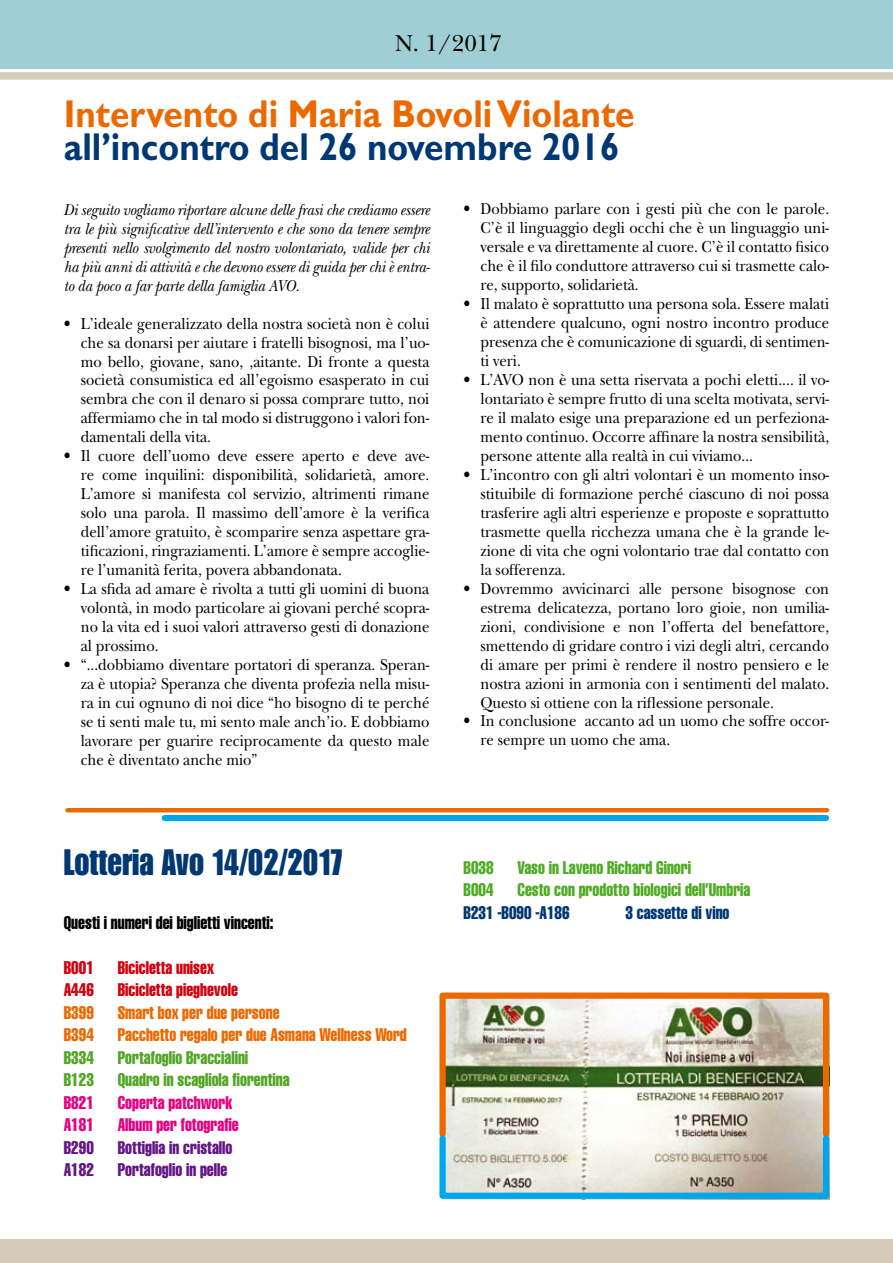
<style>
.page{position:relative;width:893px;height:1263px;background:#fff}
.page>*{position:absolute;margin:0;border:0;box-sizing:border-box;transform-origin:0 0}
.t1{font:700 39px "Gill Sans";color:#ec6900;scale:.9 1}
.t2{font:700 39px "Gill Sans";color:#003873;scale:.9 1}
.t3{font:36px "Impact";color:#003873;scale:.9 1}
.t4{font:24px "New Baskerville";color:#000}
.t5{font:extra-condensed 18px "Helvetica";color:#50ac25;scale:.9 1}
.t6{font:extra-condensed 18px "Helvetica";color:#ec6900;scale:.9 1}
.t7{font:extra-condensed 18px "Helvetica";color:#52a625;scale:.9 1}
.t8{font:extra-condensed 18px "Helvetica";color:#641585;scale:.9 1}
.t9{font:extra-condensed 18px "Helvetica";color:#d1010e;scale:.9 1}
.t10{font:extra-condensed 18px "Helvetica";color:#e50083;scale:.9 1}
.t11{font:extra-condensed 18px "Helvetica";color:#000;scale:.9 1}
.t12{font:extra-condensed 18px "Helvetica";color:#003873;scale:.9 1}
.t13{font:16.5px/18.9px "New Baskerville";color:#000;text-align:justify;scale:.9 1}
.t14{font:italic 16.5px/18.9px "New Baskerville";letter-spacing:-.01em;color:#000;text-align:justify;scale:.9 1}
</style>
<div class="page">
<div style="left:0;top:0;width:893px;height:68px;background:#9fcfd4"></div>
<div style="left:0;top:72px;width:893px;height:8px;background:#d5cdb9"></div>
<div style="left:0;top:1240px;width:893px;height:23px;background:#d5cdb9"></div>
<hr style="left:68px;top:808px;width:759px;height:4px;background:#ec6900">
<div style="left:165px;top:815px;width:661px;height:6px;background:#00a6eb"></div>
<svg style="left:65px;top:808px;width:280px;height:13px"></svg>
<img style="left:446px;top:999px;width:376px;height:193px">
<div style="left:439px;top:992px;width:390px;height:145px;border:6px solid #ec6900"></div>
<div style="left:439px;top:1135px;width:390px;height:64px;border:6px solid #00a6eb"></div>
<h3 class="t4" style="left:395px;top:29px;width:109px">N. 1/2017</h3>
<h1 class="t1" style="left:64px;top:91px;width:636px">Intervento di Maria Bovoli Violante</h1>
<h1 class="t2" style="left:64px;top:124px;width:619px">all’incontro del 26 novembre 2016</h1>
<p class="t14" style="left:64px;top:200px;width:409px">Di seguito vogliamo riportare alcune delle frasi che crediamo essere tra le più significative dell’intervento e che sono da tenere sempre presenti nello svolgimento del nostro volontariato, valide per chi ha più anni di attività e che devono essere di guida per chi è entra&shy;to da poco a far parte della famiglia AVO.</p>
<p class="t13" style="left:81px;top:314px;width:389px;text-indent:-17px">• L’ideale generalizzato della nostra società non è colui che sa donarsi per aiutare i fratelli bisognosi, ma l’uo&shy;mo bello, giovane, sano, ,aitante. Di fronte a questa società consumistica ed all’egoismo esasperato in cui sembra che con il denaro si possa comprare tutto, noi affermiamo che in tal modo si distruggono i valori fon&shy;damentali della vita.</p>
<p class="t13" style="left:81px;top:447px;width:389px;text-indent:-17px">• Il cuore dell’uomo deve essere aperto e deve ave&shy;re come inquilini: disponibilità, solidarietà, amore.<br>L’amore si manifesta col servizio, altrimenti rimane solo una parola. Il massimo dell’amore è la verifica dell’amore gratuito, è scomparire senza aspettare gra&shy;tificazioni, ringraziamenti. L’amore è sempre accoglie&shy;re l’umanità ferita, povera abbandonata.</p>
<p class="t13" style="left:81px;top:579px;width:389px;text-indent:-17px">• La sfida ad amare è rivolta a tutti gli uomini di buona volontà, in modo particolare ai giovani perché scopra&shy;no la vita ed i suoi valori attraverso gesti di donazione al prossimo.</p>
<p class="t13" style="left:81px;top:655px;width:389px;text-indent:-17px">• “...dobbiamo diventare portatori di speranza. Speran&shy;za è utopia? Speranza che diventa profezia nella misu&shy;ra in cui ognuno di noi dice “ho bisogno di te perché se ti senti male tu, mi sento male anch’io. E dobbiamo lavorare per guarire reciprocamente da questo male che è diventato anche mio”</p>
<h2 class="t3" style="left:64px;top:841px;width:311px">Lotteria Avo 14/02/2017</h2>
<p class="t11" style="left:64px;top:911px;width:235px">Questi i numeri dei biglietti vincenti:</p>
<p class="t9" style="left:64px;top:956px;width:35px">B001</p>
<p class="t9" style="left:118px;top:956px;width:108px">Bicicletta unisex</p>
<p class="t9" style="left:64px;top:978px;width:35px">A446</p>
<p class="t9" style="left:118px;top:978px;width:135px">Bicicletta pieghevole</p>
<p class="t6" style="left:64px;top:1001px;width:35px">B399</p>
<p class="t6" style="left:118px;top:1001px;width:181px">Smart box per due persone</p>
<p class="t6" style="left:64px;top:1023px;width:35px">B394</p>
<p class="t6" style="left:118px;top:1023px;width:323px">Pacchetto regalo per due Asmana Wellness Word</p>
<p class="t7" style="left:64px;top:1046px;width:35px">B334</p>
<p class="t7" style="left:118px;top:1046px;width:146px">Portafoglio Braccialini</p>
<p class="t7" style="left:64px;top:1068px;width:35px">B123</p>
<p class="t7" style="left:118px;top:1068px;width:192px">Quadro in scagliola fiorentina</p>
<p class="t10" style="left:64px;top:1091px;width:35px">B821</p>
<p class="t10" style="left:118px;top:1091px;width:129px">Coperta patchwork</p>
<p class="t10" style="left:64px;top:1113px;width:35px">A181</p>
<p class="t10" style="left:118px;top:1113px;width:136px">Album per fotografie</p>
<p class="t8" style="left:64px;top:1136px;width:35px">B290</p>
<p class="t8" style="left:118px;top:1136px;width:129px">Bottiglia in cristallo</p>
<p class="t8" style="left:64px;top:1158px;width:35px">A182</p>
<p class="t8" style="left:118px;top:1158px;width:123px">Portafoglio in pelle</p>
<p class="t13" style="left:480px;top:199px;width:389px;text-indent:-17px">• Dobbiamo parlare con i gesti più che con le parole.<br>C’è il linguaggio degli occhi che è un linguaggio uni&shy;versale e va direttamente al cuore. C’è il contatto fisico che è il filo conduttore attraverso cui si trasmette calo&shy;re, supporto, solidarietà.</p>
<p class="t13" style="left:480px;top:294px;width:389px;text-indent:-17px">• Il malato è soprattutto una persona sola. Essere malati è attendere qualcuno, ogni nostro incontro produce presenza che è comunicazione di sguardi, di sentimen&shy;ti veri.</p>
<p class="t13" style="left:480px;top:370px;width:389px;text-indent:-17px">• L’AVO non è una setta riservata a pochi eletti.... il vo&shy;lontariato è sempre frutto di una scelta motivata, servi&shy;re il malato esige una preparazione ed un perfeziona&shy;mento continuo. Occorre affinare la nostra sensibilità, persone attente alla realtà in cui viviamo...</p>
<p class="t13" style="left:480px;top:465px;width:389px;text-indent:-17px">• L’incontro con gli altri volontari è un momento inso&shy;stituibile di formazione perché ciascuno di noi possa trasferire agli altri esperienze e proposte e soprattutto trasmette quella ricchezza umana che è la grande le&shy;zione di vita che ogni volontario trae dal contatto con la sofferenza.</p>
<p class="t13" style="left:480px;top:579px;width:389px;text-indent:-17px">• Dovremmo avvicinarci alle persone bisognose con estrema delicatezza, portano loro gioie, non umilia&shy;zioni, condivisione e non l’offerta del benefattore, smettendo di gridare contro i vizi degli altri, cercando di amare per primi è rendere il nostro pensiero e le nostra azioni in armonia con i sentimenti del malato.<br>Questo si ottiene con la riflessione personale.</p>
<p class="t13" style="left:480px;top:712px;width:389px;text-indent:-17px">• In conclusione accanto ad un uomo che soffre occor&shy;re sempre un uomo che ama.</p>
<p class="t5" style="left:463px;top:856px;width:35px">B038</p>
<p class="t5" style="left:517px;top:856px;width:194px">Vaso in Laveno Richard Ginori</p>
<p class="t5" style="left:463px;top:878px;width:35px">B004</p>
<p class="t5" style="left:517px;top:878px;width:260px">Cesto con prodotto biologici dell’Umbria</p>
<p class="t12" style="left:463px;top:901px;width:119px">B231 -B090 -A186</p>
<p class="t12" style="left:625px;top:901px;width:117px">3 cassette di vino</p>
</div>
